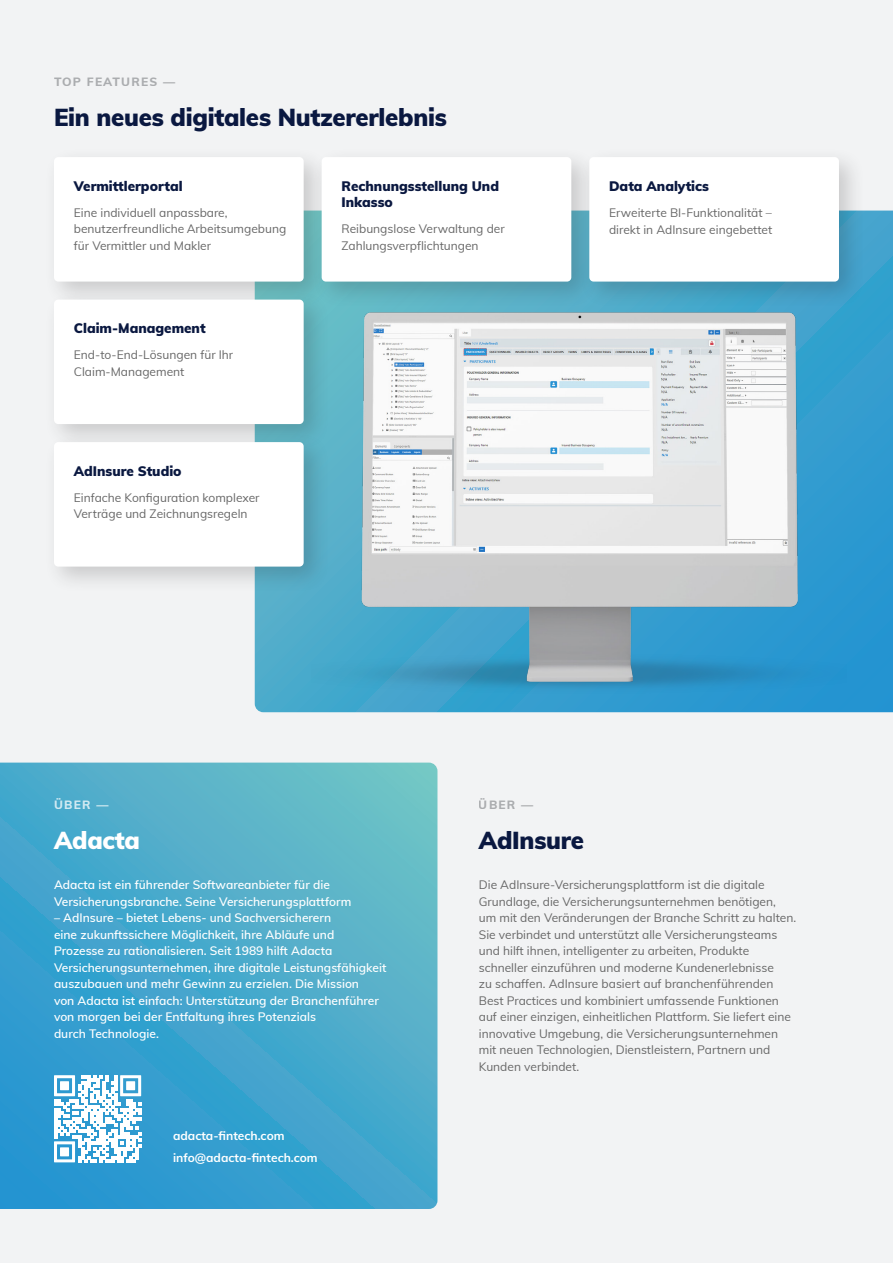
<style>
.page{position:relative;width:893px;height:1263px;background:#f2f3f4}
.page>*{position:absolute;margin:0;border:0;box-sizing:border-box;transform-origin:0 0}
.t1{font:900 24px "Muli";letter-spacing:-.01em;color:#0a1840}
.t2{font:900 24px "Muli";letter-spacing:-.01em;color:#fff}
.t3{font:900 13.5px/16.5px "Muli";color:#0a1840}
.t4{font:12px/16.5px "Muli";color:#676767}
.t5{font:600 12px/16.5px "Muli";color:#fff}
.t6{font:700 12px/23px "Muli";color:#fff}
.t7{font:800 12px "Muli";letter-spacing:.1em;color:#939598}
.t8{font:800 12px "Muli";color:#fff}
</style>
<div class="page">
<svg style="left:255px;top:211px;width:638px;height:501px;background:#359ece"></svg>
<svg style="left:0;top:763px;width:437px;height:446px;background:#46a8cc"></svg>
<div style="left:44px;top:147px;width:287px;height:162px;background:#231f20;opacity:.2"></div>
<div style="left:54px;top:157px;width:250px;height:125px;background:#fff;border-radius:4px"></div>
<img style="left:312px;top:309px;width:534px;height:403px">
<div style="left:44px;top:289px;width:287px;height:162px;background:#231f20;opacity:.2"></div>
<div style="left:54px;top:300px;width:250px;height:124px;background:#fff;border-radius:4px"></div>
<div style="left:44px;top:432px;width:287px;height:162px;background:#231f20;opacity:.2"></div>
<div style="left:54px;top:442px;width:250px;height:125px;background:#fff;border-radius:4px"></div>
<div style="left:312px;top:147px;width:287px;height:162px;background:#231f20;opacity:.2"></div>
<div style="left:322px;top:157px;width:249px;height:125px;background:#fff;border-radius:4px"></div>
<div style="left:579px;top:147px;width:287px;height:162px;background:#231f20;opacity:.2"></div>
<div style="left:589px;top:157px;width:250px;height:125px;background:#fff;border-radius:4px"></div>
<svg style="left:54px;top:1075px;width:87px;height:87px"></svg>
<p class="t7" style="left:54px;top:73px;width:123px">TOP FEATURES ―</p>
<h1 class="t1" style="left:54px;top:100px;width:395px">Ein neues digitales Nutzererlebnis</h1>
<p class="t3" style="left:74px;top:177px;width:110px">Vermittlerportal</p>
<p class="t4" style="left:74px;top:204px;width:214px">Eine individuell anpassbare, benutzerfreundliche Arbeitsumgebung für Vermittler und Makler</p>
<p class="t3" style="left:74px;top:320px;width:133px">Claim-Management</p>
<p class="t4" style="left:74px;top:346px;width:161px">End-to-End-Lösungen für Ihr<br>Claim-Management</p>
<p class="t3" style="left:74px;top:462px;width:109px">AdInsure Studio</p>
<p class="t4" style="left:74px;top:489px;width:187px">Einfache Konfiguration komplexer<br>Verträge und Zeichnungsregeln</p>
<p class="t3" style="left:341px;top:177px;width:159px">Rechnungsstellung Und<br>Inkasso</p>
<p class="t4" style="left:341px;top:220px;width:165px">Reibungslose Verwaltung der<br>Zahlungsverpflichtungen</p>
<p class="t3" style="left:609px;top:177px;width:101px">Data Analytics</p>
<p class="t4" style="left:609px;top:204px;width:165px">Erweiterte BI-Funktionalität – direkt in AdInsure eingebettet</p>
<p class="t8" style="left:54px;top:796px;width:56px">ÜBER ―</p>
<h1 class="t2" style="left:54px;top:822px;width:88px">Adacta</h1>
<p class="t7" style="left:479px;top:796px;width:56px">ÜBER ―</p>
<h1 class="t1" style="left:479px;top:822px;width:107px">AdInsure</h1>
<p class="t5" style="left:54px;top:876px;width:299px">Adacta ist ein führender Softwareanbieter für die<br>Versicherungsbranche. Seine Versicherungsplattform</p>
<p class="t5" style="left:54px;top:909px;width:334px">– AdInsure – bietet Lebens- und Sachversicherern<br>eine zukunftssichere Möglichkeit, ihre Abläufe und Prozesse zu rationalisieren. Seit 1989 hilft Adacta Versicherungsunternehmen, ihre digitale Leistungsfähigkeit auszubauen und mehr Gewinn zu erzielen. Die Mission<br>von Adacta ist einfach: Unterstützung der Branchenführer von morgen bei der Entfaltung ihres Potenzials<br>durch Technologie.</p>
<p class="t6" style="left:173px;top:1123px;width:146px">adacta-fintech.com info@adacta-fintech.com</p>
<p class="t4" style="left:479px;top:876px;width:319px">Die AdInsure-Versicherungsplattform ist die digitale Grundlage, die Versicherungsunternehmen benötigen, um mit den Veränderungen der Branche Schritt zu halten.<br>Sie verbindet und unterstützt alle Versicherungsteams und hilft ihnen, intelligenter zu arbeiten, Produkte schneller einzuführen und moderne Kundenerlebnisse<br>zu schaffen. AdInsure basiert auf branchenführenden Best Practices und kombiniert umfassende Funktionen auf einer einzigen, einheitlichen Plattform. Sie liefert eine innovative Umgebung, die Versicherungsunternehmen mit neuen Technologien, Dienstleistern, Partnern und Kunden verbindet.</p>
</div>
